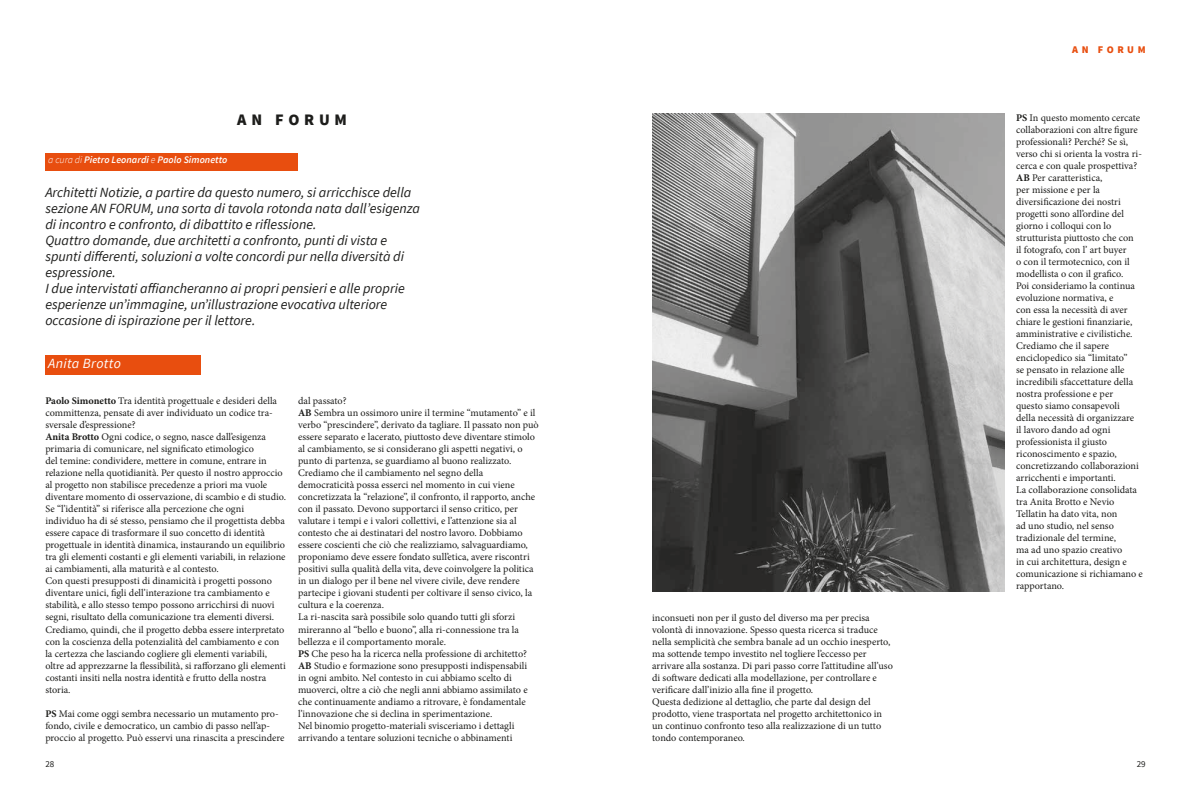
<style>
.page{position:relative;width:1191px;height:794px;background:#fff}
.page>*{position:absolute;margin:0;border:0;box-sizing:border-box;transform-origin:0 0}
.t1{font:900 16px "Source Sans Pro";letter-spacing:.3em;color:#1d1d1b}
.t2{font:italic 14px/16px "Source Sans Pro";color:#1d1d1b}
.t3{font:italic 14px "Source Sans Pro";letter-spacing:.02em;color:#fff}
.Text_body{font:10.2px/12px "Minion Pro";color:#1d1d1b}
.t4{font:900 10.2px "Source Sans Pro";letter-spacing:.35em;color:#e84e0f}
.t5{font:italic 600 10px "Source Sans Pro";color:#fff}
.t6{font:9px "Source Sans Pro";color:#1d1d1b}
.s1{font-weight:300}
.s2{font-weight:700}
</style>
<div class="page">
<img style="left:652px;top:114px;width:352px;height:477px">
<div style="left:45px;top:153px;width:253px;height:17px;background:#e84e0f"></div>
<div style="left:45px;top:355px;width:156px;height:20px;background:#e84e0f"></div>
<p class="t1" style="left:237px;top:110px;width:111px">AN FORUM</p>
<p class="t5" style="left:48px;top:154px;width:181px"><span class="s1">a cura di</span> Pietro Leonardi <span class="s1">e</span> Paolo Simonetto</p>
<p class="t2" style="left:45px;top:184px;width:376px">Architetti Notizie, a partire da questo numero, si arricchisce della sezione AN FORUM, una sorta di tavola rotonda nata dall’esigenza di incontro e confronto, di dibattito e riflessione.</p>
<p class="t2" style="left:45px;top:232px;width:360px">Quattro domande, due architetti a confronto, punti di vista e spunti differenti, soluzioni a volte concordi pur nella diversità di espressione.</p>
<p class="t2" style="left:45px;top:280px;width:361px">I due intervistati affiancheranno ai propri pensieri e alle proprie esperienze un’immagine, un’illustrazione evocativa ulteriore occasione di ispirazione per il lettore.</p>
<p class="t3" style="left:48px;top:355px;width:74px">Anita Brotto</p>
<p class="Text_body" style="left:45px;top:395px;width:233px"><span class="s2">Paolo Simonetto</span> Tra identità progettuale e desideri della committenza, pensate di aver individuato un codice tra&shy;sversale d’espressione?</p>
<p class="Text_body" style="left:45px;top:431px;width:242px"><span class="s2">Anita Brotto</span> Ogni codice, o segno, nasce dall’esigenza primaria di comunicare, nel significato etimologico<br>del temine: condividere, mettere in comune, entrare in relazione nella quotidianità. Per questo il nostro approccio al progetto non stabilisce precedenze a priori ma vuole diventare momento di osservazione, di scambio e di studio.</p>
<p class="Text_body" style="left:45px;top:503px;width:242px">Se “l’identità” si riferisce alla percezione che ogni individuo ha di sé stesso, pensiamo che il progettista debba essere capace di trasformare il suo concetto di identità progettuale in identità dinamica, instaurando un equilibrio tra gli elementi costanti e gli elementi variabili, in relazione ai cambiamenti, alla maturità e al contesto.</p>
<p class="Text_body" style="left:45px;top:575px;width:231px">Con questi presupposti di dinamicità i progetti possono diventare unici, figli dell’interazione tra cambiamento e stabilità, e allo stesso tempo possono arricchirsi di nuovi segni, risultato della comunicazione tra elementi diversi.</p>
<p class="Text_body" style="left:45px;top:623px;width:242px">Crediamo, quindi, che il progetto debba essere interpretato con la coscienza della potenzialità del cambiamento e con la certezza che lasciando cogliere gli elementi variabili, oltre ad apprezzarne la flessibilità, si rafforzano gli elementi costanti insiti nella nostra identità e frutto della nostra storia.</p>
<p class="Text_body" style="left:45px;top:707px;width:241px"><span class="s2">PS</span> Mai come oggi sembra necessario un mutamento pro&shy;fondo, civile e democratico, un cambio di passo nell’ap&shy;proccio al progetto. Può esservi una rinascita a prescindere</p>
<p class="Text_body" style="left:298px;top:395px;width:50px">dal passato?</p>
<p class="Text_body" style="left:298px;top:407px;width:242px"><span class="s2">AB</span> Sembra un ossimoro unire il termine “mutamento” e il verbo “prescindere”, derivato da tagliare. Il passato non può essere separato e lacerato, piuttosto deve diventare stimolo al cambiamento, se si considerano gli aspetti negativi, o punto di partenza, se guardiamo al buono realizzato.</p>
<p class="Text_body" style="left:298px;top:467px;width:238px">Crediamo che il cambiamento nel segno della democraticità possa esserci nel momento in cui viene concretizzata la “relazione”, il confronto, il rapporto, anche con il passato. Devono supportarci il senso critico, per valutare i tempi e i valori collettivi, e l’attenzione sia al contesto che ai destinatari del nostro lavoro. Dobbiamo essere coscienti che ciò che realizziamo, salvaguardiamo, proponiamo deve essere fondato sull’etica, avere riscontri positivi sulla qualità della vita, deve coinvolgere la politica in un dialogo per il bene nel vivere civile, deve rendere partecipe i giovani studenti per coltivare il senso civico, la cultura e la coerenza.</p>
<p class="Text_body" style="left:298px;top:611px;width:222px">La ri-nascita sarà possibile solo quando tutti gli sforzi mireranno al “bello e buono”, alla ri-connessione tra la bellezza e il comportamento morale.</p>
<p class="Text_body" style="left:298px;top:647px;width:230px"><span class="s2">PS</span> Che peso ha la ricerca nella professione di architetto?</p>
<p class="Text_body" style="left:298px;top:659px;width:231px"><span class="s2">AB</span> Studio e formazione sono presupposti indispensabili in ogni ambito. Nel contesto in cui abbiamo scelto di muoverci, oltre a ciò che negli anni abbiamo assimilato e che continuamente andiamo a ritrovare, è fondamentale l’innovazione che si declina in sperimentazione.</p>
<p class="Text_body" style="left:298px;top:719px;width:218px">Nel binomio progetto-materiali svisceriamo i dettagli arrivando a tentare soluzioni tecniche o abbinamenti</p>
<p class="Text_body" style="left:652px;top:611px;width:242px">inconsueti non per il gusto del diverso ma per precisa volontà di innovazione. Spesso questa ricerca si traduce nella semplicità che sembra banale ad un occhio inesperto, ma sottende tempo investito nel togliere l’eccesso per arrivare alla sostanza. Di pari passo corre l’attitudine all’uso di software dedicati alla modellazione, per controllare e verificare dall’inizio alla fine il progetto.</p>
<p class="Text_body" style="left:652px;top:695px;width:231px">Questa dedizione al dettaglio, che parte dal design del prodotto, viene trasportata nel progetto architettonico in un continuo confronto teso alla realizzazione di un tutto tondo contemporaneo.</p>
<p class="t4" style="left:1072px;top:43px;width:75px">AN FORUM</p>
<p class="Text_body" style="left:1016px;top:112px;width:127px"><span class="s2">PS</span> In questo momento cercate collaborazioni con altre figure professionali? Perché? Se sì, verso chi si orienta la vostra ri&shy;cerca e con quale prospettiva?</p>
<p class="Text_body" style="left:1016px;top:172px;width:120px"><span class="s2">AB</span> Per caratteristica,<br>per missione e per la diversificazione dei nostri progetti sono all’ordine del giorno i colloqui con lo strutturista piuttosto che con il fotografo, con l’ art buyer<br>o con il termotecnico, con il modellista o con il grafico.<br>Poi consideriamo la continua evoluzione normativa, e<br>con essa la necessità di aver chiare le gestioni finanziarie, amministrative e civilistiche.</p>
<p class="Text_body" style="left:1016px;top:340px;width:124px">Crediamo che il sapere enciclopedico sia “limitato”<br>se pensato in relazione alle incredibili sfaccettature della nostra professione e per questo siamo consapevoli della necessità di organizzare il lavoro dando ad ogni professionista il giusto riconoscimento e spazio, concretizzando collaborazioni arricchenti e importanti.</p>
<p class="Text_body" style="left:1016px;top:484px;width:128px">La collaborazione consolidata tra Anita Brotto e Nevio<br>Tellatin ha dato vita, non<br>ad uno studio, nel senso tradizionale del termine,<br>ma ad uno spazio creativo<br>in cui architettura, design e comunicazione si richiamano e rapportano.</p>
<p class="t6" style="left:45px;top:758px;width:10px">28</p>
<p class="t6" style="left:1136px;top:758px;width:10px">29</p>
</div>
